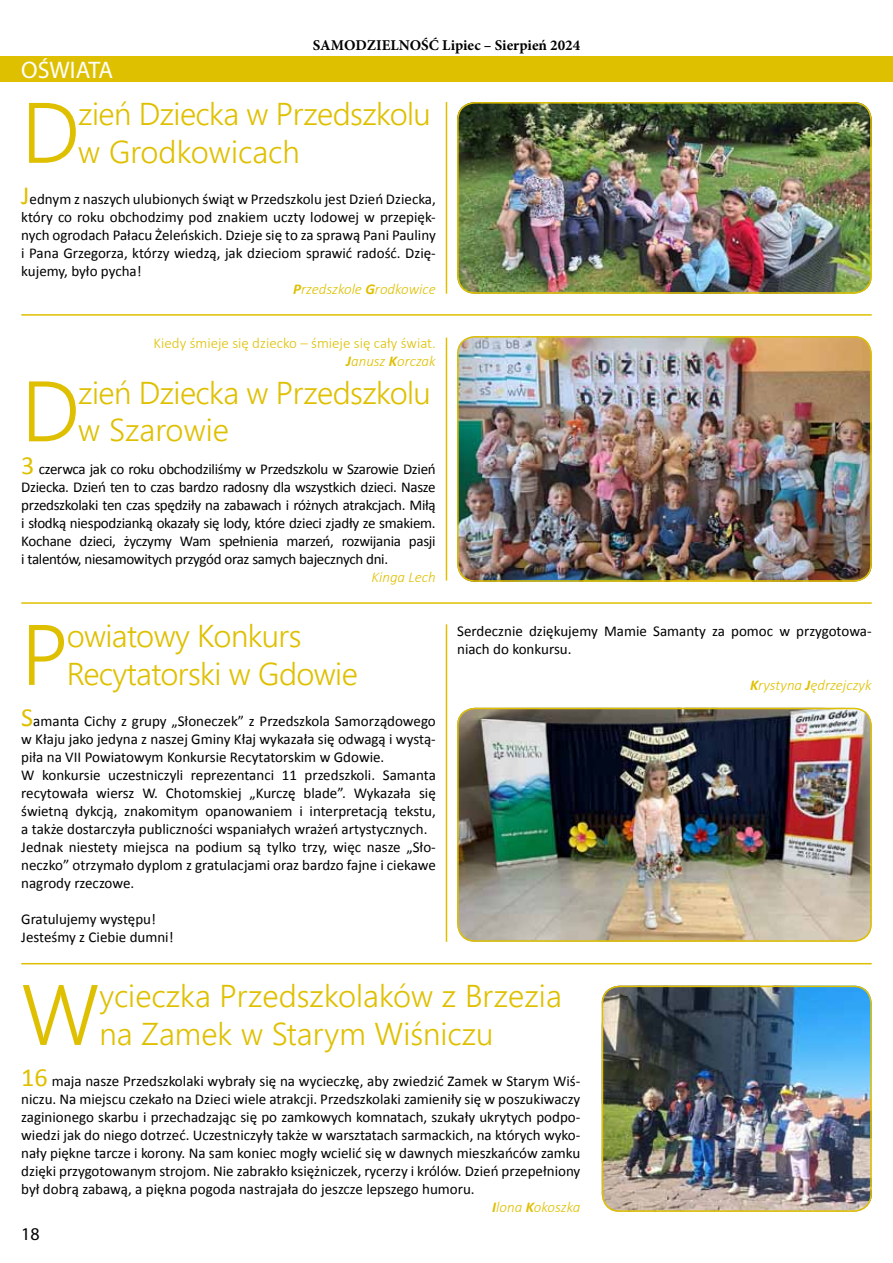
<style>
.page{position:relative;width:893px;height:1263px;background:#fff}
.page>*{position:absolute;margin:0;border:0;box-sizing:border-box;transform-origin:0 0}
.t1{font:300 85.5px "Segoe UI";color:#dfc000}
.t2{font:300 31.5px/37.8px "Segoe UI";letter-spacing:-.02em;color:#dfc000}
.t3{font:300 31.5px/37.8px "Segoe UI";color:#dfc000}
.t4{font:24px "Myriad Pro";color:#fff}
.t5{font:18px "Myriad Pro";color:#000}
.t6{font:15px/18px "Calibri";color:#000}
.t7{font:italic 300 15px "Calibri";color:#dfc000}
.t8{font:300 15px/18px "Calibri";color:#dfc000;text-align:right}
.t9{font:700 15px "Minion Pro";color:#000}
.s1{font-size:26.25px;color:#dfc000}
.s2{font-weight:700}
.s3{font-weight:700;font-style:italic}
.s4{font-style:italic}
</style>
<div class="page">
<div style="left:0;top:56px;width:893px;height:26px;background:#dfc000"></div>
<img style="left:457px;top:102px;width:412px;height:191px">
<div style="left:457px;top:102px;width:415px;height:192px;border:2px solid #dfc000;border-radius:17px"></div>
<img style="left:457px;top:708px;width:414px;height:234px">
<div style="left:457px;top:708px;width:415px;height:234px;border:2px solid #dfc000;border-radius:17px"></div>
<img style="left:457px;top:336px;width:412px;height:246px">
<div style="left:457px;top:336px;width:415px;height:246px;border:2px solid #dfc000;border-radius:17px"></div>
<img style="left:602px;top:988px;width:270px;height:224px">
<div style="left:602px;top:985px;width:270px;height:227px;border:2px solid #dfc000;border-radius:17px"></div>
<hr style="left:446px;top:102px;width:1px;height:192px;background:#dfc000">
<hr style="left:446px;top:337px;width:1px;height:243px;background:#dfc000">
<hr style="left:446px;top:624px;width:1px;height:318px;background:#dfc000">
<hr style="left:21px;top:314px;width:851px;height:2px;background:#dfc000">
<hr style="left:21px;top:602px;width:851px;height:2px;background:#dfc000">
<hr style="left:21px;top:963px;width:851px;height:1px;background:#dfc000">
<p class="t9" style="left:313px;top:35px;width:269px">SAMODZIELNOŚĆ Lipiec – Sierpień 2024</p>
<h3 class="t4" style="left:21px;top:55px;width:94px">OŚWIATA</h3>
<h1 class="t1" style="left:21px;top:64px;width:60px">D</h1>
<h2 class="t2" style="left:78px;top:94px;width:354px">zień Dziecka w Przedszkolu w Grodkowicach</h2>
<p class="t6" style="left:21px;top:190px;width:416px"><span class="s1">J</span>ednym z naszych ulubionych świąt w Przedszkolu jest Dzień Dziecka,</p>
<p class="t6" style="left:21px;top:208px;width:416px">który co roku obchodzimy pod znakiem uczty lodowej w przepięk-</p>
<p class="t6" style="left:21px;top:226px;width:416px">nych ogrodach Pałacu Żeleńskich. Dzieje się to za sprawą Pani Pauliny</p>
<p class="t6" style="left:21px;top:244px;width:416px">i Pana Grzegorza, którzy wiedzą, jak dzieciom sprawić radość. Dzię-</p>
<p class="t6" style="left:21px;top:262px;width:122px">kujemy, było pycha!</p>
<p class="t7" style="left:293px;top:279px;width:144px"><span class="s2">P</span>rzedszkole <span class="s2">G</span>rodkowice</p>
<p class="t8" style="left:154px;top:334px;width:284px">Kiedy śmieje się dziecko – śmieje się cały świat.<br><span class="s3">J</span><span class="s4">anusz</span> <span class="s3">K</span><span class="s4">orczak</span></p>
<h1 class="t1" style="left:21px;top:342px;width:60px">D</h1>
<h2 class="t2" style="left:78px;top:372px;width:354px">zień Dziecka w Przedszkolu w Szarowie</h2>
<p class="t6" style="left:21px;top:460px;width:416px;text-align:justify"><span class="s1">3</span> czerwca jak co roku obchodziliśmy w Przedszkolu w Szarowie Dzień Dziecka. Dzień ten to czas bardzo radosny dla wszystkich dzieci. Nasze przedszkolaki ten czas spędziły na zabawach i różnych atrakcjach. Miłą i słodką niespodzianką okazały się lody, które dzieci zjadły ze smakiem.<br>Kochane dzieci, życzymy Wam spełnienia marzeń, rozwijania pasji i talentów, niesamowitych przygód oraz samych bajecznych dni.</p>
<p class="t7" style="left:372px;top:567px;width:66px">Kinga Lech</p>
<h1 class="t1" style="left:21px;top:586px;width:49px">P</h1>
<h2 class="t2" style="left:67px;top:616px;width:293px">owiatowy Konkurs<br>Recytatorski w Gdowie</h2>
<p class="t6" style="left:21px;top:712px;width:416px"><span class="s1">S</span>amanta Cichy z grupy „Słoneczek” z Przedszkola Samorządowego w Kłaju jako jedyna z naszej Gminy Kłaj wykazała się odwagą i wystą&shy;piła na VII Powiatowym Konkursie Recytatorskim w Gdowie.<br>W konkursie uczestniczyli reprezentanci 11 przedszkoli. Samanta recytowała wiersz W. Chotomskiej „Kurczę blade”. Wykazała się świetną dykcją, znakomitym opanowaniem i interpretacją tekstu, a także dostarczyła publiczności wspaniałych wrażeń artystycznych.<br>Jednak niestety miejsca na podium są tylko trzy, więc nasze „Sło&shy;neczko” otrzymało dyplom z gratulacjami oraz bardzo fajne i ciekawe nagrody rzeczowe.</p>
<p class="t6" style="left:21px;top:910px;width:154px">Gratulujemy występu!<br>Jesteśmy z Ciebie dumni!</p>
<p class="t6" style="left:457px;top:622px;width:416px">Serdecznie dziękujemy Mamie Samanty za pomoc w przygotowa&shy;niach do konkursu.</p>
<p class="t7" style="left:750px;top:675px;width:123px"><span class="s2">K</span>rystyna <span class="s2">J</span>ędrzejczyk</p>
<h1 class="t1" style="left:21px;top:946px;width:80px">W</h1>
<h2 class="t3" style="left:99px;top:976px;width:464px">ycieczka Przedszkolaków z Brzezia na Zamek w Starym Wiśniczu</h2>
<p class="t6" style="left:21px;top:1072px;width:561px"><span class="s1">16</span> maja nasze Przedszkolaki wybrały się na wycieczkę, aby zwiedzić Zamek w Starym Wiś-</p>
<p class="t6" style="left:21px;top:1090px;width:561px">niczu. Na miejscu czekało na Dzieci wiele atrakcji. Przedszkolaki zamieniły się w poszukiwaczy</p>
<p class="t6" style="left:21px;top:1108px;width:561px">zaginionego skarbu i przechadzając się po zamkowych komnatach, szukały ukrytych podpo-</p>
<p class="t6" style="left:21px;top:1126px;width:561px">wiedzi jak do niego dotrzeć. Uczestniczyły także w warsztatach sarmackich, na których wyko-</p>
<p class="t6" style="left:21px;top:1144px;width:561px">nały piękne tarcze i korony. Na sam koniec mogły wcielić się w dawnych mieszkańców zamku</p>
<p class="t6" style="left:21px;top:1162px;width:561px">dzięki przygotowanym strojom. Nie zabrakło księżniczek, rycerzy i królów. Dzień przepełniony</p>
<p class="t6" style="left:21px;top:1180px;width:455px">był dobrą zabawą, a piękna pogoda nastrajała do jeszcze lepszego humoru.</p>
<p class="t7" style="left:492px;top:1197px;width:90px"><span class="s2">I</span>lona <span class="s2">K</span>okoszka</p>
<p class="t5" style="left:21px;top:1223px;width:20px">18</p>
</div>
